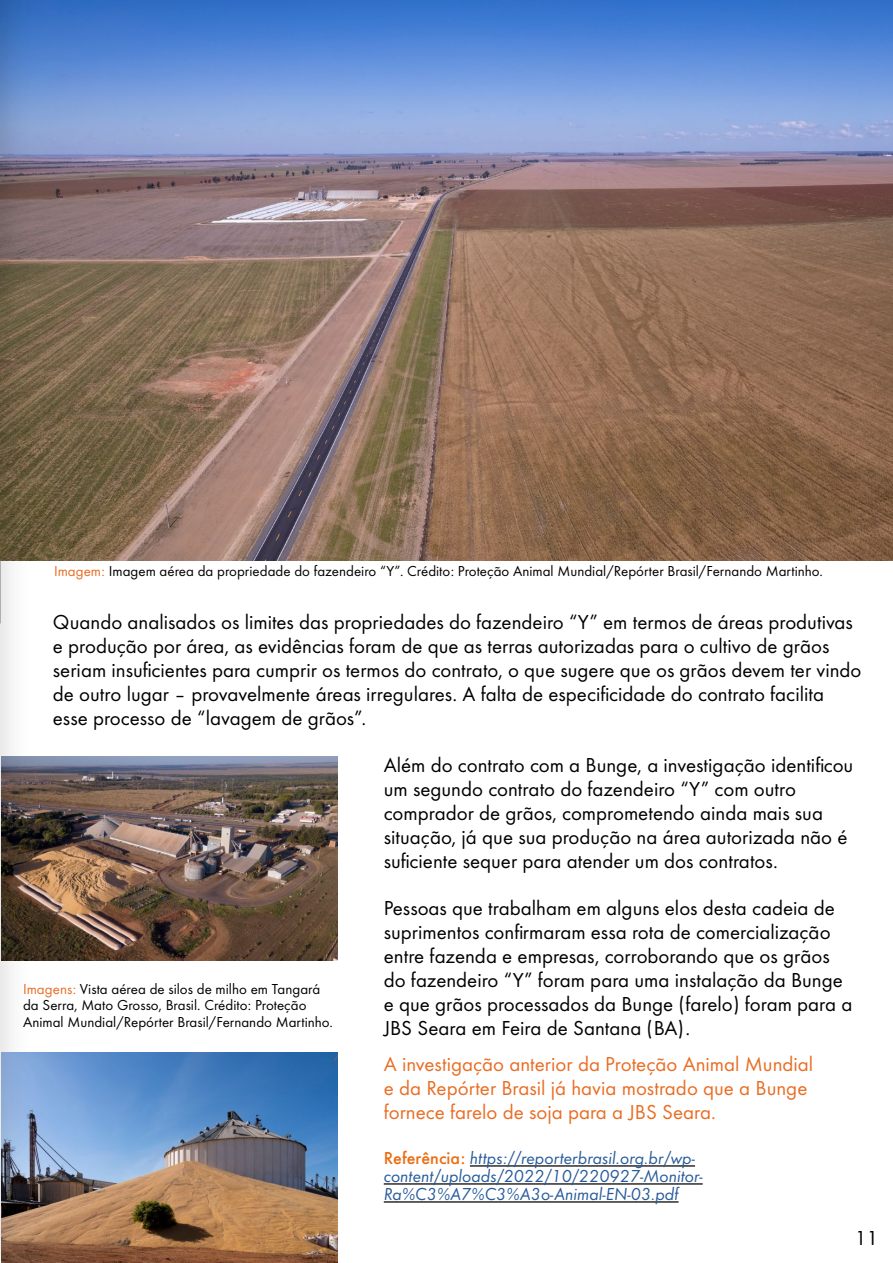
<style>
.page{position:relative;width:893px;height:1263px;background:#fff}
.page>*{position:absolute;margin:0;border:0;box-sizing:border-box;transform-origin:0 0}
.t1{font:21px/24px "Futura Round";color:#000}
.t2{font:21px/24px "Futura Round";color:#e96d24}
.t3{font:italic 18px/18px "Futura Round";color:#275b9b}
.t4{font:15px/16.5px "Futura Round";color:#000}
.s1{color:#e96d24}
.s2{font-weight:500;font-style:normal;color:#ea6c11}
</style>
<div class="page">
<img style="left:114px;top:0;width:779px;height:561px">
<img style="left:114px;top:757px;width:223px;height:204px">
<img style="left:114px;top:1052px;width:223px;height:211px">
<img style="left:0;top:0;width:114px;height:1263px">
<hr style="left:470px;top:1165px;width:225px;height:1px;background:#000">
<hr style="left:384px;top:1183px;width:319px;height:1px;background:#000">
<hr style="left:384px;top:1201px;width:295px;height:1px;background:#000">
<p class="t4" style="left:54px;top:561px;width:770px"><span class="s1">Imagem:</span> Imagem aérea da propriedade do fazendeiro “Y”. Crédito: Proteção Animal Mundial/Repórter Brasil/Fernando Martinho.</p>
<p class="t1" style="left:53px;top:608px;width:810px">Quando analisados os limites das propriedades do fazendeiro “Y” em termos de áreas produtivas e produção por área, as evidências foram de que as terras autorizadas para o cultivo de grãos seriam insuficientes para cumprir os termos do contrato, o que sugere que os grãos devem ter vindo de outro lugar – provavelmente áreas irregulares. A falta de especificidade do contrato facilita esse processo de “lavagem de grãos”.</p>
<p class="t4" style="left:23px;top:980px;width:311px"><span class="s1">Imagens:</span> Vista aérea de silos de milho em Tangará da Serra, Mato Grosso, Brasil. Crédito: Proteção<br>Animal Mundial/Repórter Brasil/Fernando Martinho.</p>
<p class="t1" style="left:384px;top:751px;width:471px">Além do contrato com a Bunge, a investigação identificou um segundo contrato do fazendeiro “Y” com outro comprador de grãos, comprometendo ainda mais sua situação, já que sua produção na área autorizada não é suficiente sequer para atender um dos contratos.</p>
<p class="t1" style="left:384px;top:895px;width:470px">Pessoas que trabalham em alguns elos desta cadeia de suprimentos confirmaram essa rota de comercialização entre fazenda e empresas, corroborando que os grãos do fazendeiro “Y” foram para uma instalação da Bunge e que grãos processados da Bunge (farelo) foram para a JBS Seara em Feira de Santana (BA).</p>
<p class="t2" style="left:384px;top:1051px;width:431px">A investigação anterior da Proteção Animal Mundial e da Repórter Brasil já havia mostrado que a Bunge fornece farelo de soja para a JBS Seara.</p>
<p class="t3" style="left:384px;top:1148px;width:320px"><span class="s2">Referência:</span> https://reporterbrasil.org.br/wp&shy;content/uploads/2022/10/220927-Monitor-<br>Ra%C3%A7%C3%A3o-Animal-EN-03.pdf</p>
<p class="t1" style="left:855px;top:1225px;width:25px">11</p>
</div>
